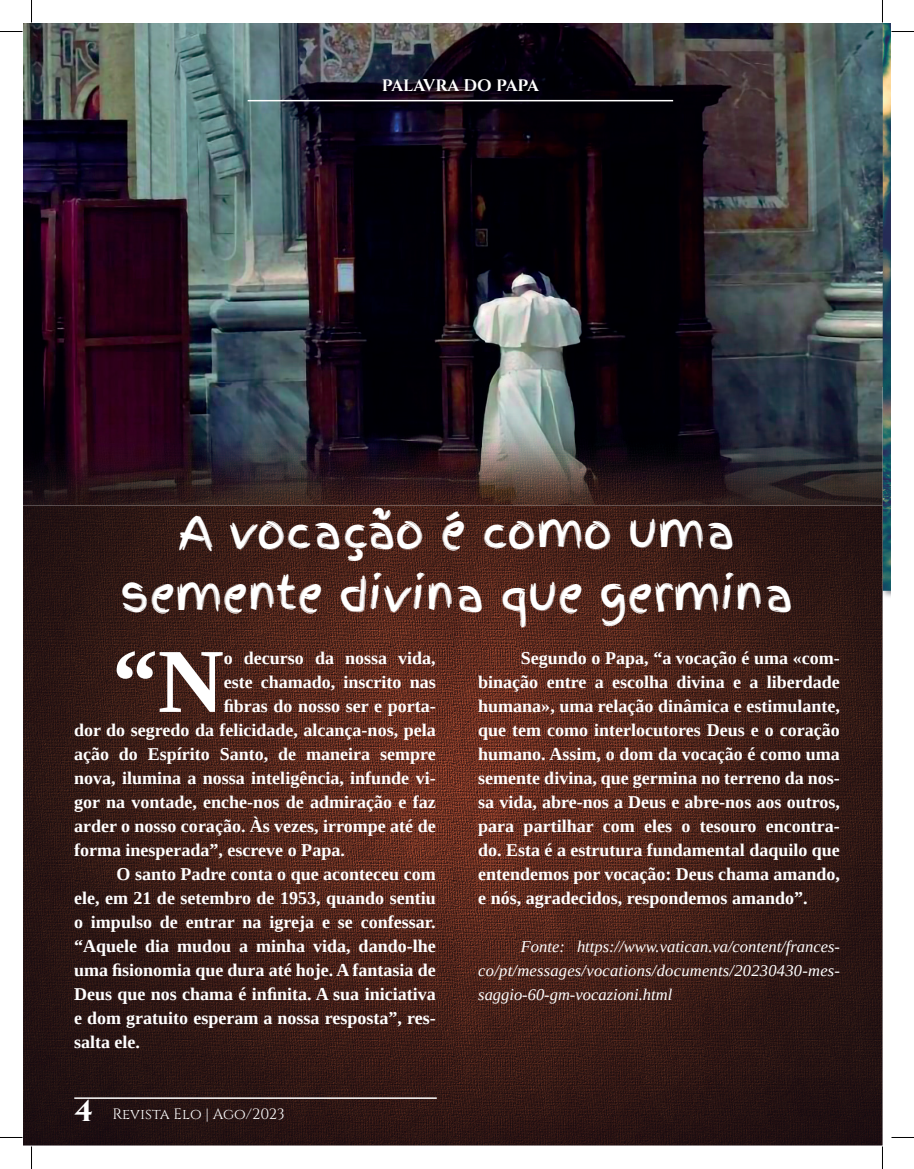
<style>
.page{position:relative;width:914px;height:1169px;background:#fff}
.page>*{position:absolute;margin:0;border:0;box-sizing:border-box;transform-origin:0 0}
.t1{font:700 91.35px "Tinos";color:#fff}
.t2{font:45px/63px "Finger Paint";color:#fff;text-align:center}
.t3{font:700 18px/24px "Tinos";color:#fff;text-align:justify}
.t4{font:italic 16.5px/24px "Tinos";letter-spacing:.015em;color:#fff;text-align:justify}
.t5{font:16.5px "Cinzel";letter-spacing:-.005em;color:#fff}
.t6{font:15px "Cinzel";color:#fff}
.s1{font-size:30px}
</style>
<div class="page">
<svg style="left:882px;top:591px;width:8px;height:7px"></svg>
<img style="left:882px;top:23px;width:8px;height:568px">
<img style="left:23px;top:505px;width:859px;height:640px">
<img style="left:23px;top:23px;width:859px;height:482px">
<img style="left:882px;top:23px;width:1px;height:482px">
<hr style="left:248px;top:100px;width:425px;height:1px;background:#fff">
<hr style="left:74px;top:1097px;width:363px;height:1px;background:#fff">
<svg style="left:0;top:31px;width:22px;height:1px"></svg>
<svg style="left:891px;top:31px;width:22px;height:1px"></svg>
<svg style="left:0;top:1137px;width:22px;height:1px"></svg>
<svg style="left:891px;top:1137px;width:22px;height:1px"></svg>
<svg style="left:31px;top:0;width:1px;height:23px"></svg>
<svg style="left:31px;top:1146px;width:1px;height:23px"></svg>
<svg style="left:882px;top:0;width:1px;height:23px"></svg>
<svg style="left:882px;top:1146px;width:1px;height:23px"></svg>
<p class="t5" style="left:381px;top:74px;width:159px">PALAVRA DO PAPA</p>
<h2 class="t2" style="left:120px;top:500px;width:674px">A vocação é como uma semente divina que germina</h2>
<h1 class="t1" style="left:112px;top:620px;width:113px">“N</h1>
<p class="t3" style="left:224px;top:645px;width:213px">o decurso da nossa vida,</p>
<p class="t3" style="left:478px;top:645px;width:363px;text-indent:43px">Segundo o Papa, “a vocação é uma «com&shy;binação entre a escolha divina e a liberdade humana», uma relação dinâmica e estimulante, que tem como interlocutores Deus e o coração humano. Assim, o dom da vocação é como uma semente divina, que germina no terreno da nos&shy;sa vida, abre-nos a Deus e abre-nos aos outros, para partilhar com eles o tesouro encontra&shy;do. Esta é a estrutura fundamental daquilo que entendemos por vocação: Deus chama amando, e nós, agradecidos, respondemos amando”.</p>
<p class="t4" style="left:478px;top:934px;width:363px;text-indent:43px">Fonte: https://www.vatican.va/content/frances&shy;co/pt/messages/vocations/documents/20230430-mes&shy;saggio-60-gm-vocazioni.html</p>
<p class="t3" style="left:224px;top:669px;width:213px">este chamado, inscrito nas</p>
<p class="t3" style="left:224px;top:693px;width:213px">fibras do nosso ser e porta-</p>
<p class="t3" style="left:74px;top:717px;width:363px">dor do segredo da felicidade, alcança-nos, pela</p>
<p class="t3" style="left:74px;top:741px;width:363px">ação do Espírito Santo, de maneira sempre</p>
<p class="t3" style="left:74px;top:765px;width:363px">nova, ilumina a nossa inteligência, infunde vi-</p>
<p class="t3" style="left:74px;top:789px;width:363px">gor na vontade, enche-nos de admiração e faz</p>
<p class="t3" style="left:74px;top:813px;width:363px">arder o nosso coração. Às vezes, irrompe até de</p>
<p class="t3" style="left:74px;top:837px;width:272px">forma inesperada”, escreve o Papa.</p>
<p class="t3" style="left:117px;top:861px;width:320px">O santo Padre conta o que aconteceu com</p>
<p class="t3" style="left:74px;top:885px;width:363px">ele, em 21 de setembro de 1953, quando sentiu</p>
<p class="t3" style="left:74px;top:909px;width:363px">o impulso de entrar na igreja e se confessar.</p>
<p class="t3" style="left:74px;top:933px;width:363px">“Aquele dia mudou a minha vida, dando-lhe</p>
<p class="t3" style="left:74px;top:957px;width:363px">uma fisionomia que dura até hoje. A fantasia de</p>
<p class="t3" style="left:74px;top:981px;width:363px">Deus que nos chama é infinita. A sua iniciativa</p>
<p class="t3" style="left:74px;top:1005px;width:363px">e dom gratuito esperam a nossa resposta”, res-</p>
<p class="t3" style="left:74px;top:1029px;width:67px">salta ele.</p>
<p class="t6" style="left:75px;top:1104px;width:212px"><span class="s1">4</span> Revista Elo | Ago/2023</p>
</div>
